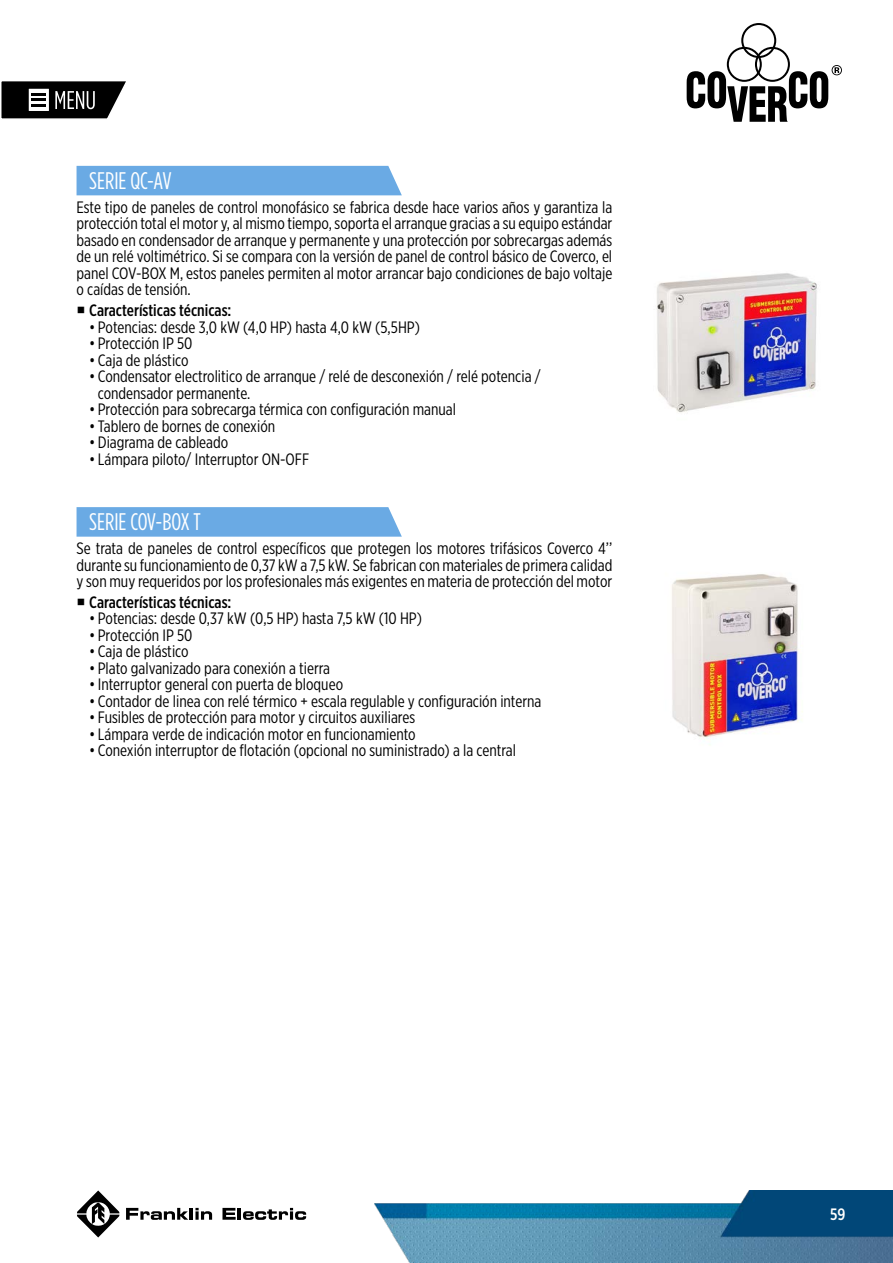
<style>
.page{position:relative;width:893px;height:1263px;background:#fff}
.page>*{position:absolute;margin:0;border:0;box-sizing:border-box;transform-origin:0 0}
.t1{font:24px "Gotham Condensed";color:#fff}
.t2{font:16.5px/16.5px "Gotham X Narrow";color:#000;text-align:justify}
.t3{font:500 16.5px "Gotham X Narrow";color:#000}
.t4{font:500 16.5px "Gotham X Narrow";color:#fff}
</style>
<div class="page">
<svg style="left:126px;top:1208px;width:86px;height:12px"></svg>
<svg style="left:222px;top:1208px;width:84px;height:12px"></svg>
<svg style="left:77px;top:1190px;width:42px;height:47px"></svg>
<img style="left:374px;top:1191px;width:519px;height:72px">
<svg style="left:687px;top:23px;width:155px;height:99px"></svg>
<div style="left:77px;top:166px;width:325px;height:29px;background:#6aaae4"></div>
<svg style="left:77px;top:507px;width:325px;height:30px;background:#6fade4"></svg>
<img style="left:656px;top:273px;width:161px;height:140px">
<img style="left:672px;top:574px;width:131px;height:164px">
<svg style="left:1px;top:81px;width:125px;height:38px"></svg>
<h1 class="t1" style="left:89px;top:167px;width:84px">SERIE QC-AV</h1>
<p class="t2" style="left:77px;top:198px;width:537px">Este tipo de paneles de control monofásico se fabrica desde hace varios años y garantiza la protección total el motor y, al mismo tiempo, soporta el arranque gracias a su equipo estándar basado en condensador de arranque y permanente y una protección por sobrecargas además de un relé voltimétrico. Si se compara con la versión de panel de control básico de Coverco, el panel COV-BOX M, estos paneles permiten al motor arrancar bajo condiciones de bajo voltaje o caídas de tensión.</p>
<p class="t3" style="left:89px;top:300px;width:144px">Características técnicas:</p>
<p class="t2" style="left:89px;top:318px;width:332px">• Potencias: desde 3,0 kW (4,0 HP) hasta 4,0 kW (5,5HP)</p>
<p class="t2" style="left:89px;top:335px;width:105px">• Protección IP 50</p>
<p class="t2" style="left:89px;top:351px;width:101px">• Caja de plástico</p>
<p class="t2" style="left:98px;top:368px;width:444px;text-indent:-8px">• Condensator electrolitico de arranque / relé de desconexión / relé potencia / condensador permanente.</p>
<p class="t2" style="left:89px;top:401px;width:368px">• Protección para sobrecarga térmica con configuración manual</p>
<p class="t2" style="left:89px;top:417px;width:187px">• Tablero de bornes de conexión</p>
<p class="t2" style="left:89px;top:434px;width:141px">• Diagrama de cableado</p>
<p class="t2" style="left:89px;top:450px;width:221px">• Lámpara piloto/ Interruptor ON-OFF</p>
<h1 class="t1" style="left:89px;top:508px;width:113px">SERIE COV-BOX T</h1>
<p class="t2" style="left:77px;top:540px;width:537px">Se trata de paneles de control específicos que protegen los motores trifásicos Coverco 4’’ durante su funcionamiento de 0,37 kW a 7,5 kW. Se fabrican con materiales de primera calidad y son muy requeridos por los profesionales más exigentes en materia de protección del motor</p>
<p class="t3" style="left:89px;top:592px;width:144px">Características técnicas:</p>
<p class="t2" style="left:89px;top:610px;width:334px">• Potencias: desde 0,37 kW (0,5 HP) hasta 7,5 kW (10 HP)</p>
<p class="t2" style="left:89px;top:627px;width:105px">• Protección IP 50</p>
<p class="t2" style="left:89px;top:643px;width:101px">• Caja de plástico</p>
<p class="t2" style="left:89px;top:660px;width:242px">• Plato galvanizado para conexión a tierra</p>
<p class="t2" style="left:89px;top:676px;width:255px">•Interruptor general con puerta de bloqueo</p>
<p class="t2" style="left:89px;top:693px;width:454px">• Contador de linea con relé térmico + escala regulable y configuración interna</p>
<p class="t2" style="left:89px;top:709px;width:327px">• Fusibles de protección para motor y circuitos auxiliares</p>
<p class="t2" style="left:89px;top:726px;width:328px">• Lámpara verde de indicación motor en funcionamiento</p>
<p class="t2" style="left:89px;top:742px;width:428px">• Conexión interruptor de flotación (opcional no suministrado) a la central</p>
<p class="t4" style="left:830px;top:1205px;width:17px">59</p>
</div>
